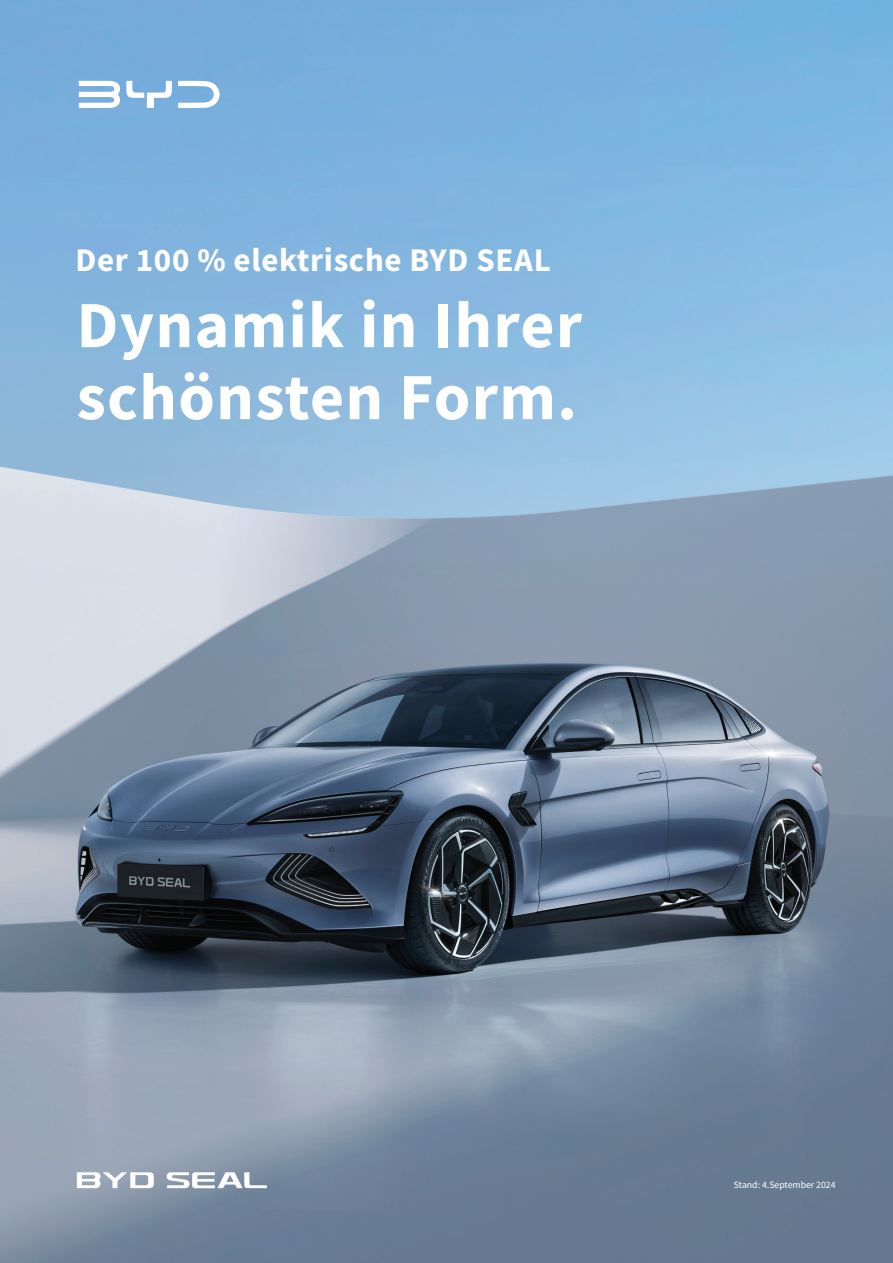
<style>
.page{position:relative;width:893px;height:1263px;background:#fff}
.page>*{position:absolute;margin:0;border:0;box-sizing:border-box;transform-origin:0 0}
.t1{font:700 66px/72px "Source Sans Pro";letter-spacing:.02em;color:#fff}
.t2{font:700 33px "Source Sans Pro";letter-spacing:.02em;color:#fff}
.t3{font:9.75px "Source Sans Pro";color:#fff}
</style>
<div class="page">
<img style="left:0;top:0;width:893px;height:1263px">
<svg style="left:178px;top:81px;width:42px;height:27px"></svg>
<svg style="left:79px;top:81px;width:93px;height:27px"></svg>
<img style="left:71px;top:1164px;width:204px;height:30px">
<p class="t2" style="left:75px;top:238px;width:477px">Der 100 % elektrische BYD SEAL</p>
<p class="t1" style="left:77px;top:288px;width:507px">Dynamik in Ihrer schönsten Form.</p>
<p class="t3" style="left:734px;top:1178px;width:103px">Stand: 4.September 2024</p>
</div>
